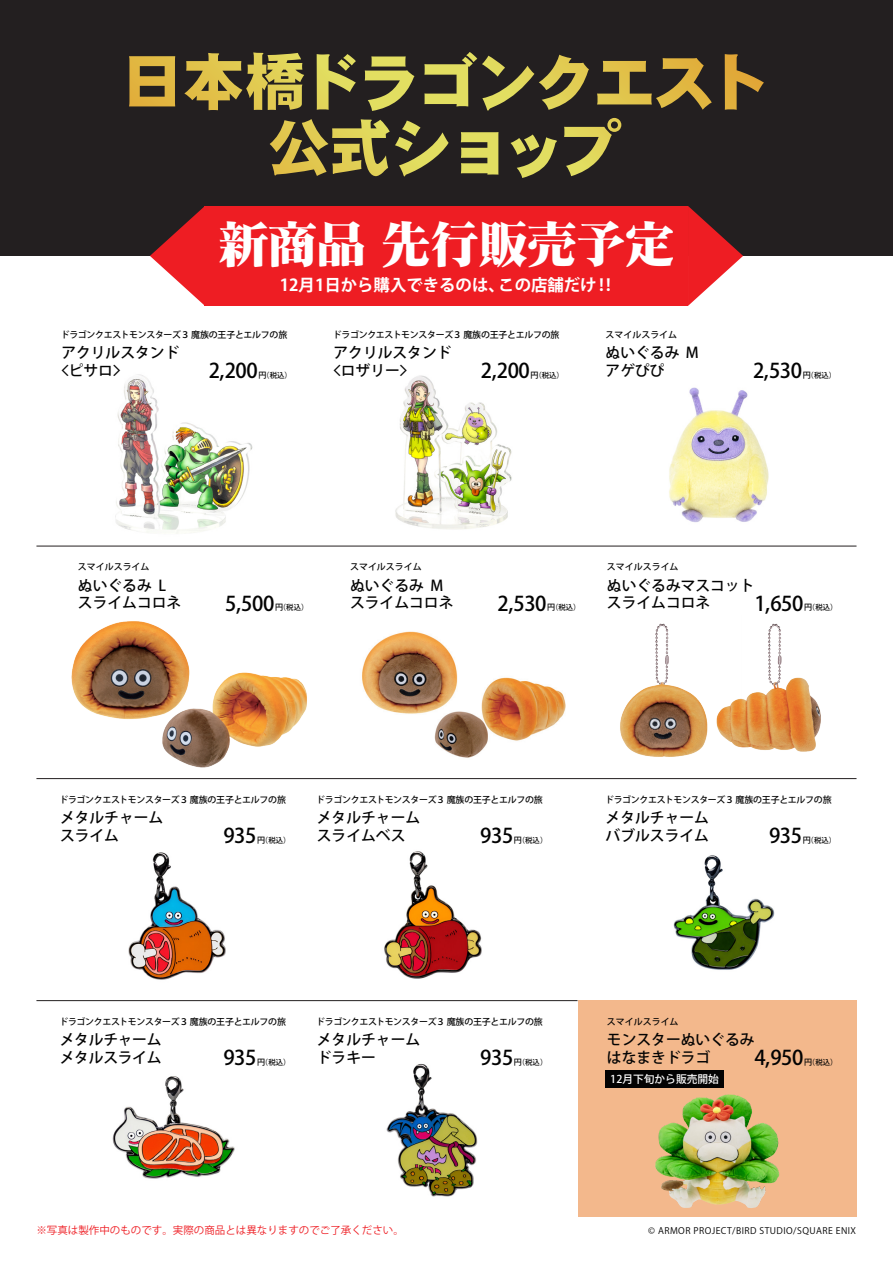
<style>
.page{position:relative;width:893px;height:1263px;background:#fff}
.page>*{position:absolute;margin:0;border:0;box-sizing:border-box;transform-origin:0 0}
.t1{font:49.65px "DF Mincho UB WING RKSJ H";letter-spacing:-.02em;color:#fff}
.t2{font:500 20.25px "Koz Go Pro";letter-spacing:-.02em;color:#030303}
.t3{font:700 16.5px "Koz Go Pro";color:#fff}
.t4{font:500 14.85px/17.9px "Koz Go Pro";color:#030303}
.t5{font:500 14.85px/17.9px "Koz Go Pro";letter-spacing:-.02em;color:#030303}
.t6{font:500 10.8px "Koz Go Pro";color:#fff}
.t7{font:10.5px "Koz Go Pro";color:#ee1d23}
.t8{font:500 9px "Koz Go Pro";letter-spacing:-.03em;color:#030303}
.t9{font:500 9px "Koz Go Pro";color:#030303}
.t10{font:9px "Koz Go Pro";letter-spacing:.05em;color:#030303}
.t11{font:500 7.35px "Koz Go Pro";color:#030303}
.s1{font-size:8.1px}
</style>
<div class="page">
<img style="left:620px;top:623px;width:66px;height:134px">
<img style="left:686px;top:623px;width:135px;height:132px">
<div style="left:578px;top:1000px;width:278px;height:217px;background:#f3b88c"></div>
<div style="left:0;top:0;width:893px;height:256px;background:#231f20"></div>
<div style="left:205px;top:206px;width:483px;height:100px;background:#ee1d23"></div>
<svg style="left:150px;top:206px;width:55px;height:100px"></svg>
<svg style="left:688px;top:206px;width:55px;height:100px"></svg>
<img style="left:669px;top:387px;width:100px;height:136px">
<img style="left:115px;top:374px;width:138px;height:160px">
<img style="left:395px;top:375px;width:117px;height:154px">
<img style="left:128px;top:852px;width:98px;height:128px">
<img style="left:384px;top:851px;width:98px;height:128px">
<img style="left:673px;top:855px;width:102px;height:115px">
<img style="left:112px;top:1076px;width:123px;height:103px">
<img style="left:386px;top:1063px;width:92px;height:134px">
<svg style="left:129px;top:56px;width:493px;height:122px"></svg>
<svg style="left:184px;top:52px;width:580px;height:58px"></svg>
<div style="left:606px;top:1070px;width:118px;height:18px;background:#030303"></div>
<img style="left:655px;top:1094px;width:75px;height:114px">
<img style="left:71px;top:621px;width:98px;height:98px">
<img style="left:158px;top:634px;width:149px;height:134px">
<img style="left:362px;top:631px;width:95px;height:83px">
<img style="left:427px;top:671px;width:139px;height:87px">
<hr style="left:36px;top:546px;width:820px;height:1px;background:#231f20">
<hr style="left:36px;top:778px;width:820px;height:1px;background:#231f20">
<hr style="left:36px;top:1000px;width:541px;height:1px;background:#231f20">
<h1 class="t1" style="left:219px;top:219px;width:457px">新商品 先行販売予定</h1>
<h3 class="t3" style="left:280px;top:274px;width:335px">12月1日から購入できるのは、この店舗だけ‼</h3>
<p class="t9" style="left:606px;top:329px;width:73px">スマイルスライム</p>
<p class="t8" style="left:61px;top:329px;width:228px">ドラゴンクエストモンスターズ３魔族の王子とエルフの旅</p>
<p class="t8" style="left:333px;top:329px;width:228px">ドラゴンクエストモンスターズ３魔族の王子とエルフの旅</p>
<h3 class="t4" style="left:61px;top:344px;width:120px">アクリルスタンド&lt;ピサロ&gt;</h3>
<h2 class="t2" style="left:209px;top:358px;width:51px">2,200</h2>
<p class="t11" style="left:258px;top:370px;width:35px"><span class="s1">円</span>（税込）</p>
<h3 class="t4" style="left:333px;top:344px;width:120px">アクリルスタンド&lt;ロザリー&gt;</h3>
<h2 class="t2" style="left:481px;top:358px;width:51px">2,200</h2>
<p class="t11" style="left:531px;top:370px;width:35px"><span class="s1">円</span>（税込）</p>
<h3 class="t4" style="left:606px;top:344px;width:95px">ぬいぐるみ Mアゲぴぴ</h3>
<h2 class="t2" style="left:753px;top:358px;width:51px">2,530</h2>
<p class="t11" style="left:803px;top:370px;width:35px"><span class="s1">円</span>（税込）</p>
<p class="t9" style="left:78px;top:561px;width:73px">スマイルスライム</p>
<p class="t9" style="left:350px;top:561px;width:73px">スマイルスライム</p>
<p class="t9" style="left:607px;top:561px;width:73px">スマイルスライム</p>
<h3 class="t4" style="left:78px;top:577px;width:105px">ぬいぐるみ Lスライムコロネ</h3>
<h2 class="t2" style="left:225px;top:590px;width:51px">5,500</h2>
<p class="t11" style="left:275px;top:603px;width:35px"><span class="s1">円</span>（税込）</p>
<h3 class="t4" style="left:350px;top:577px;width:105px">ぬいぐるみ Mスライムコロネ</h3>
<h2 class="t2" style="left:497px;top:590px;width:51px">2,530</h2>
<p class="t11" style="left:547px;top:603px;width:35px"><span class="s1">円</span>（税込）</p>
<h3 class="t4" style="left:607px;top:577px;width:149px">ぬいぐるみマスコットスライムコロネ</h3>
<h2 class="t2" style="left:754px;top:590px;width:51px">1,650</h2>
<p class="t11" style="left:804px;top:603px;width:35px"><span class="s1">円</span>（税込）</p>
<p class="t8" style="left:59px;top:794px;width:228px">ドラゴンクエストモンスターズ３魔族の王子とエルフの旅</p>
<h3 class="t4" style="left:60px;top:809px;width:105px">メタルチャームスライム</h3>
<h2 class="t2" style="left:223px;top:823px;width:35px">935</h2>
<p class="t11" style="left:257px;top:835px;width:35px"><span class="s1">円</span>（税込）</p>
<p class="t8" style="left:316px;top:794px;width:228px">ドラゴンクエストモンスターズ３魔族の王子とエルフの旅</p>
<h2 class="t2" style="left:480px;top:823px;width:35px">935</h2>
<p class="t11" style="left:514px;top:835px;width:35px"><span class="s1">円</span>（税込）</p>
<h3 class="t4" style="left:317px;top:809px;width:105px">メタルチャームスライムベス</h3>
<p class="t8" style="left:605px;top:794px;width:228px">ドラゴンクエストモンスターズ３魔族の王子とエルフの旅</p>
<h3 class="t4" style="left:606px;top:809px;width:105px">メタルチャームバブルスライム</h3>
<h2 class="t2" style="left:769px;top:823px;width:35px">935</h2>
<p class="t11" style="left:803px;top:835px;width:35px"><span class="s1">円</span>（税込）</p>
<p class="t8" style="left:59px;top:1016px;width:228px">ドラゴンクエストモンスターズ３魔族の王子とエルフの旅</p>
<h2 class="t2" style="left:223px;top:1045px;width:35px">935</h2>
<p class="t11" style="left:257px;top:1057px;width:35px"><span class="s1">円</span>（税込）</p>
<h3 class="t5" style="left:60px;top:1031px;width:103px">メタルチャームメタルスライム</h3>
<p class="t8" style="left:316px;top:1016px;width:228px">ドラゴンクエストモンスターズ３魔族の王子とエルフの旅</p>
<h2 class="t2" style="left:480px;top:1045px;width:35px">935</h2>
<p class="t11" style="left:514px;top:1057px;width:35px"><span class="s1">円</span>（税込）</p>
<h3 class="t4" style="left:317px;top:1031px;width:105px">メタルチャームドラキー</h3>
<p class="t9" style="left:607px;top:1016px;width:73px">スマイルスライム</p>
<h3 class="t4" style="left:607px;top:1031px;width:149px">モンスターぬいぐるみはなまきドラゴ</h3>
<p class="t6" style="left:610px;top:1072px;width:110px">12月下旬から販売開始</p>
<h2 class="t2" style="left:754px;top:1045px;width:51px">4,950</h2>
<p class="t11" style="left:804px;top:1057px;width:35px"><span class="s1">円</span>（税込）</p>
<p class="t7" style="left:36px;top:1224px;width:369px">※写真は製作中のものです。実際の商品とは異なりますのでご了承ください。</p>
<p class="t10" style="left:648px;top:1225px;width:209px">© ARMOR PROJECT/BIRD STUDIO/SQUARE ENIX</p>
</div>
